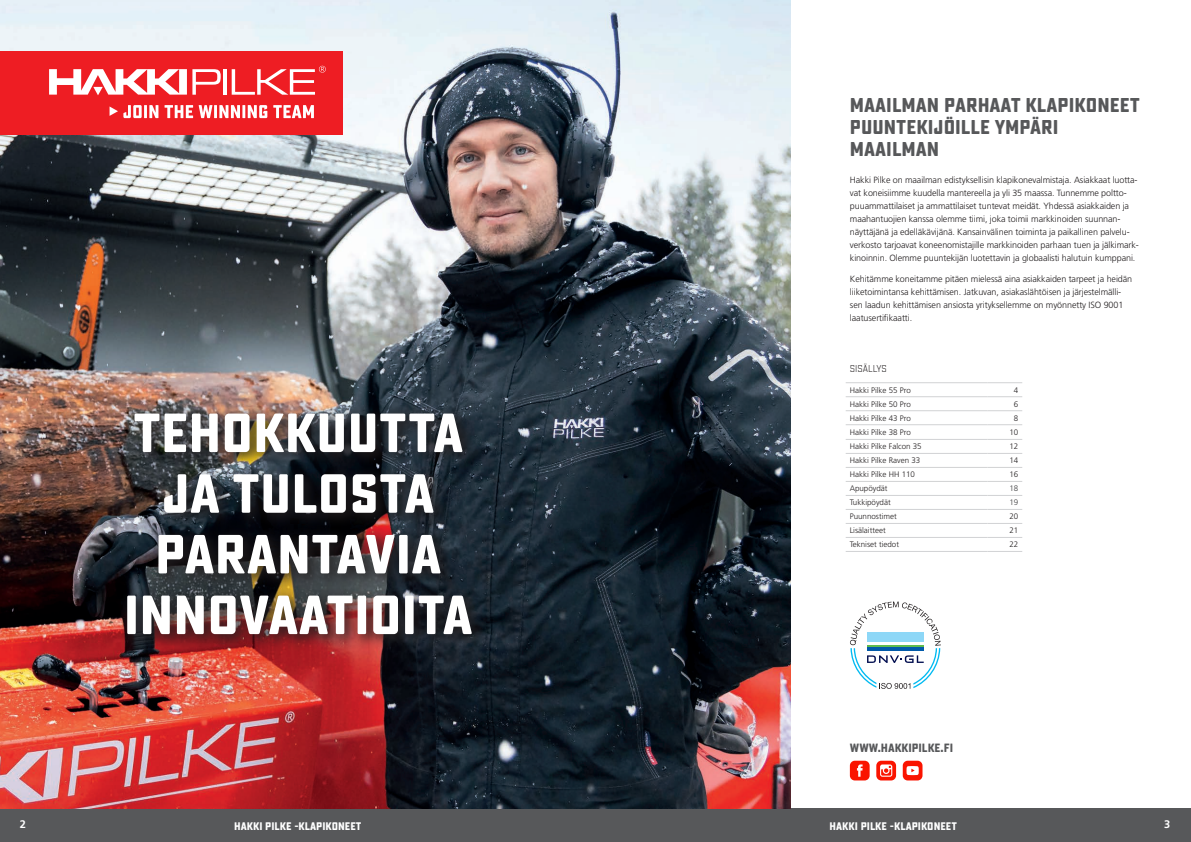
<style>
.page{position:relative;width:1191px;height:842px;background:#fff}
.page>*{position:absolute;margin:0;border:0;box-sizing:border-box;transform-origin:0 0}
.otsikko{font:700 55px "Sucrose";color:#fff}
.otsikko-2{font:700 20px/22px "Sucrose";color:#57585a}
.t1{font:700 12px "Sucrose";color:#57585a}
.t2{font:700 11px "Sucrose";color:#fff}
.t3{font:700 11px "Frutiger LT Pro";color:#fff}
.taulukko_valiotsikko{font:10px "Sucrose";color:#231f20}
.Leipis{font:300 9px/13px "Frutiger LT Pro";letter-spacing:-.01em;color:#231f20}
.Leipis-2{font:300 8px "Frutiger LT Pro";color:#231f20}
.Leipis-3{font:300 8px "Frutiger LT Pro";color:#3e3e3f}
</style>
<div class="page">
<div style="left:0;top:808px;width:1191px;height:34px;background:#57585a"></div>
<img style="left:0;top:0;width:790px;height:808px">
<div style="left:119px;top:405px;width:368px;height:246px;background:#231f20;opacity:.8"></div>
<hr style="left:845px;top:382px;width:142px;height:1px;background:#d1d2d4">
<hr style="left:987px;top:382px;width:35px;height:1px;background:#d1d2d4">
<hr style="left:845px;top:424px;width:142px;height:1px;background:#d1d2d4">
<hr style="left:987px;top:424px;width:35px;height:1px;background:#d1d2d4">
<hr style="left:845px;top:439px;width:142px;height:1px;background:#d1d2d4">
<hr style="left:987px;top:439px;width:35px;height:1px;background:#d1d2d4">
<hr style="left:845px;top:453px;width:142px;height:1px;background:#d1d2d4">
<hr style="left:987px;top:453px;width:35px;height:1px;background:#d1d2d4">
<hr style="left:845px;top:467px;width:142px;height:1px;background:#d1d2d4">
<hr style="left:987px;top:467px;width:35px;height:1px;background:#d1d2d4">
<hr style="left:845px;top:481px;width:142px;height:1px;background:#d1d2d4">
<hr style="left:987px;top:481px;width:35px;height:1px;background:#d1d2d4">
<hr style="left:845px;top:495px;width:142px;height:1px;background:#d1d2d4">
<hr style="left:987px;top:495px;width:35px;height:1px;background:#d1d2d4">
<hr style="left:845px;top:509px;width:142px;height:1px;background:#d1d2d4">
<hr style="left:987px;top:509px;width:35px;height:1px;background:#d1d2d4">
<hr style="left:845px;top:523px;width:142px;height:1px;background:#d1d2d4">
<hr style="left:987px;top:523px;width:35px;height:1px;background:#d1d2d4">
<hr style="left:845px;top:537px;width:142px;height:1px;background:#d1d2d4">
<hr style="left:987px;top:537px;width:35px;height:1px;background:#d1d2d4">
<hr style="left:845px;top:396px;width:142px;height:1px;background:#d1d2d4">
<hr style="left:987px;top:396px;width:35px;height:1px;background:#d1d2d4">
<hr style="left:845px;top:410px;width:142px;height:1px;background:#d1d2d4">
<hr style="left:987px;top:410px;width:35px;height:1px;background:#d1d2d4">
<hr style="left:845px;top:551px;width:142px;height:1px;background:#d1d2d4">
<hr style="left:987px;top:551px;width:35px;height:1px;background:#d1d2d4">
<svg style="left:850px;top:602px;width:91px;height:87px"></svg>
<div style="left:0;top:52px;width:343px;height:83px;background:#ee1d23"></div>
<hr style="left:223px;top:69px;width:4px;height:26px;background:#fff">
<svg style="left:49px;top:69px;width:172px;height:26px"></svg>
<svg style="left:232px;top:66px;width:94px;height:29px"></svg>
<svg style="left:110px;top:105px;width:48px;height:13px"></svg>
<svg style="left:164px;top:105px;width:29px;height:13px"></svg>
<svg style="left:199px;top:105px;width:68px;height:13px"></svg>
<svg style="left:273px;top:105px;width:41px;height:13px"></svg>
<svg style="left:850px;top:761px;width:19px;height:19px"></svg>
<svg style="left:876px;top:761px;width:20px;height:19px"></svg>
<svg style="left:902px;top:761px;width:20px;height:19px"></svg>
<p class="otsikko" style="left:133px;top:401px;width:332px">TEHOKKUUTTA</p>
<p class="otsikko" style="left:162px;top:461px;width:274px">JA TULOSTA</p>
<p class="otsikko" style="left:155px;top:522px;width:288px">PARANTAVIA</p>
<p class="otsikko" style="left:124px;top:583px;width:350px">INNOVAATIOITA</p>
<p class="otsikko-2" style="left:850px;top:94px;width:291px">MAAILMAN PARHAAT KLAPIKONEET<br>PUUNTEKIJÖILLE YMPÄRI<br>MAAILMAN</p>
<p class="Leipis" style="left:850px;top:173px;width:290px">Hakki Pilke on maailman edistyksellisin klapikonevalmistaja. Asiakkaat luotta&shy;vat koneisiimme kuudella mantereella ja yli 35 maassa. Tunnemme poltto&shy;puuammattilaiset ja ammattilaiset tuntevat meidät. Yhdessä asiakkaiden ja maahantuojien kanssa olemme tiimi, joka toimii markkinoiden suunnan&shy;näyttäjänä ja edelläkävijänä. Kansainvälinen toiminta ja paikallinen palvelu&shy;verkosto tarjoavat koneenomistajille markkinoiden parhaan tuen ja jälkimark&shy;kinoinnin. Olemme puuntekijän luotettavin ja globaalisti halutuin kumppani.</p>
<p class="Leipis" style="left:850px;top:273px;width:284px">Kehitämme koneitamme pitäen mielessä aina asiakkaiden tarpeet ja heidän liiketoimintansa kehittämisen. Jatkuvan, asiakaslähtöisen ja järjestelmälli&shy;sen laadun kehittämisen ansiosta yrityksellemme on myönnetty ISO 9001 laatusertifikaatti.</p>
<p class="taulukko_valiotsikko" style="left:849px;top:363px;width:39px">Sisällys</p>
<p class="Leipis-2" style="left:849px;top:385px;width:63px">Hakki Pilke 55 Pro</p>
<p class="Leipis-2" style="left:1013px;top:385px;width:6px">4</p>
<p class="Leipis-2" style="left:849px;top:399px;width:63px">Hakki Pilke 50 Pro</p>
<p class="Leipis-2" style="left:1013px;top:399px;width:6px">6</p>
<p class="Leipis-2" style="left:849px;top:413px;width:63px">Hakki Pilke 43 Pro</p>
<p class="Leipis-2" style="left:1013px;top:413px;width:6px">8</p>
<p class="Leipis-2" style="left:849px;top:427px;width:63px">Hakki Pilke 38 Pro</p>
<p class="Leipis-2" style="left:1009px;top:427px;width:10px">10</p>
<p class="Leipis-2" style="left:849px;top:442px;width:74px">Hakki Pilke Falcon 35</p>
<p class="Leipis-2" style="left:1009px;top:442px;width:10px">12</p>
<p class="Leipis-2" style="left:849px;top:456px;width:72px">Hakki Pilke Raven 33</p>
<p class="Leipis-2" style="left:1009px;top:456px;width:10px">14</p>
<p class="Leipis-2" style="left:849px;top:470px;width:67px">Hakki Pilke HH 110</p>
<p class="Leipis-2" style="left:1009px;top:470px;width:10px">16</p>
<p class="Leipis-2" style="left:849px;top:484px;width:39px">Apupöydät</p>
<p class="Leipis-3" style="left:1009px;top:484px;width:10px">18</p>
<p class="Leipis-2" style="left:849px;top:498px;width:43px">Tukkipöydät</p>
<p class="Leipis-3" style="left:1009px;top:498px;width:10px">19</p>
<p class="Leipis-2" style="left:849px;top:512px;width:49px">Puunnostimet</p>
<p class="Leipis-2" style="left:1009px;top:512px;width:10px">20</p>
<p class="Leipis-2" style="left:849px;top:526px;width:37px">Lisälaitteet</p>
<p class="Leipis-2" style="left:1009px;top:526px;width:10px">21</p>
<p class="Leipis-2" style="left:849px;top:540px;width:51px">Tekniset tiedot</p>
<p class="Leipis-2" style="left:1009px;top:540px;width:10px">22</p>
<p class="t1" style="left:850px;top:741px;width:105px">WWW.HAKKIPILKE.FI</p>
<p class="t3" style="left:20px;top:817px;width:8px">2</p>
<p class="t2" style="left:234px;top:820px;width:129px">HAKKI PILKE -KLAPIKONEET</p>
<p class="t2" style="left:829px;top:820px;width:129px">HAKKI PILKE -KLAPIKONEET</p>
<p class="t3" style="left:1164px;top:817px;width:8px">3</p>
</div>
